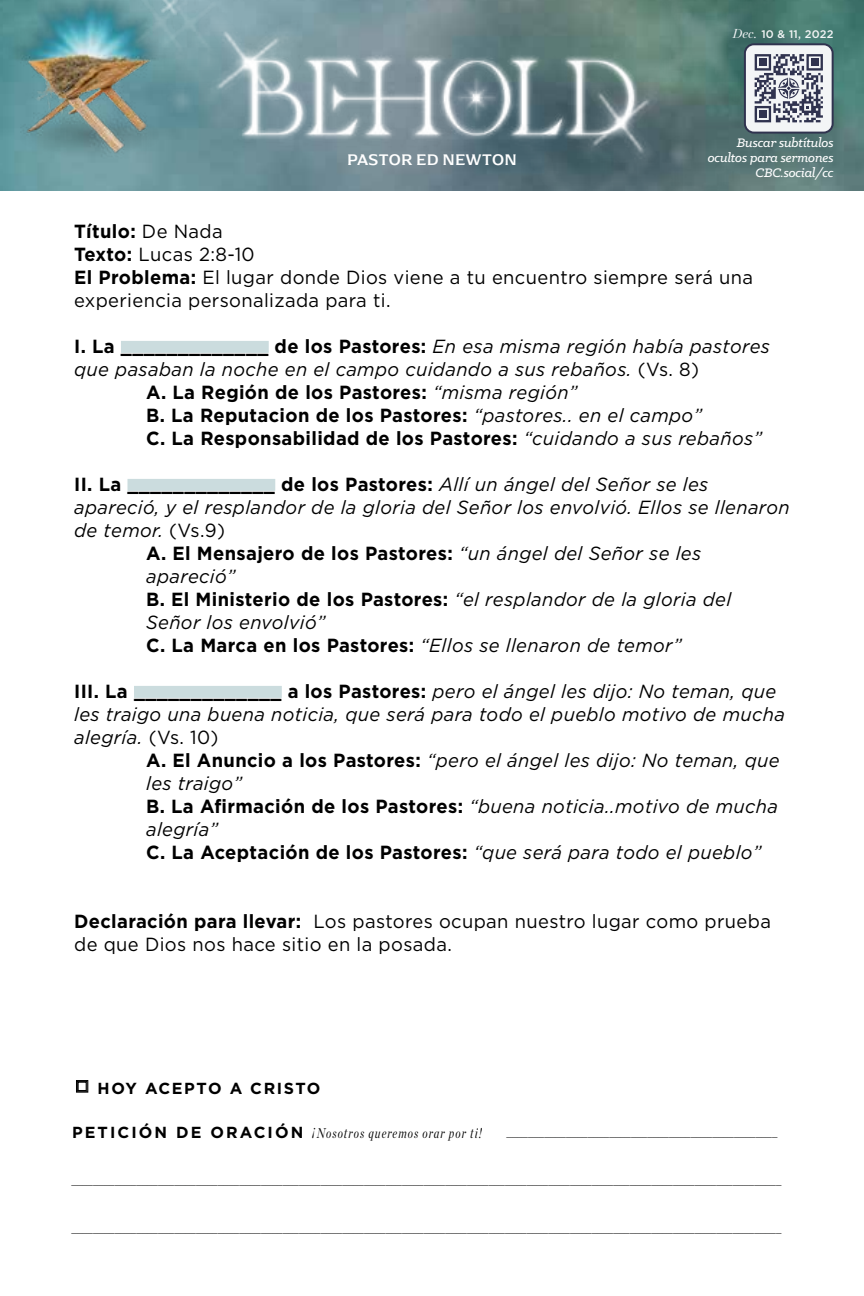
<style>
.page{position:relative;width:864px;height:1296px;background:#fff}
.page>*{position:absolute;margin:0;border:0;box-sizing:border-box;transform-origin:0 0}
.t1{font:italic 19px/23px "Gotham";letter-spacing:.02em;color:#000;scale:.96 1}
.t2{font:700 19px "Gotham";letter-spacing:.02em;color:#000;scale:.96 1}
.t3{font:19px/23px "Gotham";letter-spacing:.02em;color:#000;scale:.96 1}
.t4{font:italic 16px "Chronicle Display";color:#000101;scale:.77 1}
.t5{font:700 16px "Gotham HTF";letter-spacing:.1em;color:#000}
.t6{font:500 16px "Arpona";letter-spacing:.04em;color:#fff}
.t7{font:italic 500 14px/15px "Klinic Slab";letter-spacing:-.01em;color:#fff;text-align:right}
.t8{font:italic 14px "Chronicle Display";letter-spacing:.1em;color:#000101;scale:.77 1}
.t9{font:500 11px "Gotham";letter-spacing:.02em;color:#f3f5f6}
.s1{font-family:"Chronicle Display";font-weight:400;font-style:italic;font-size:13px}
.s2{font-weight:700}
.s3{font-weight:400;font-style:italic}
.s4{font-style:normal}
.s5{font-weight:700;font-style:normal}
.s6{font-family:"Gotham HTF";font-weight:700;font-style:normal;font-size:16px;color:#000}
</style>
<div class="page">
<svg style="left:76px;top:1080px;width:12px;height:12px"></svg>
<div style="left:77px;top:1081px;width:10px;height:10px;border:1px solid #000"></div>
<div style="left:78px;top:1082px;width:8px;height:9px;border:1px solid #000"></div>
<img style="left:214px;top:0;width:632px;height:191px">
<div style="left:745px;top:44px;width:88px;height:89px;background:#f3f5f6;border-radius:9px"></div>
<div style="left:744px;top:43px;width:90px;height:91px;border:2px solid #30334f;border-radius:9px"></div>
<svg style="left:755px;top:54px;width:68px;height:68px"></svg>
<div style="left:121px;top:341px;width:148px;height:12px;background:#cbdcde"></div>
<div style="left:127px;top:479px;width:148px;height:12px;background:#cbdcde"></div>
<div style="left:134px;top:686px;width:148px;height:12px;background:#cbdcde"></div>
<img style="left:0;top:0;width:214px;height:191px">
<p class="t6" style="left:347px;top:150px;width:171px">PASTOR ED NEWTON</p>
<p class="t9" style="left:732px;top:27px;width:103px"><span class="s1">Dec.</span> 10 &amp; 11, 2022</p>
<p class="t7" style="left:708px;top:135px;width:127px">Buscar subtítulos ocultos para sermones<br>CBC.social/cc</p>
<p class="t3" style="left:74px;top:219px;width:709px"><span class="s2">Título:</span> De Nada<br><span class="s2">Texto:</span> Lucas 2:8-10<br><span class="s2">El Problema:</span> El lugar donde Dios viene a tu encuentro siempre será una experiencia personalizada para ti.</p>
<p class="t2" style="left:74px;top:334px;width:726px">I. La _____________ de los Pastores: <span class="s3">En esa misma región había pastores</span></p>
<p class="t1" style="left:74px;top:357px;width:653px">que pasaban la noche en el campo cuidando a sus rebaños. <span class="s4">(Vs. 8)</span></p>
<p class="t2" style="left:146px;top:380px;width:451px">A. La Región de los Pastores: <span class="s3">“misma región”</span></p>
<p class="t2" style="left:146px;top:403px;width:581px">B. La Reputacion de los Pastores: <span class="s3">“pastores.. en el campo”</span></p>
<p class="t2" style="left:146px;top:426px;width:643px">C. La Responsabilidad de los Pastores: <span class="s3">“cuidando a sus rebaños”</span></p>
<p class="t2" style="left:74px;top:472px;width:662px">II. La _____________ de los Pastores: <span class="s3">Allí un ángel del Señor se les</span></p>
<p class="t1" style="left:74px;top:495px;width:747px">apareció, y el resplandor de la gloria del Señor los envolvió. Ellos se llenaron</p>
<p class="t1" style="left:74px;top:518px;width:159px">de temor. <span class="s4">(Vs.9)</span></p>
<p class="t2" style="left:146px;top:541px;width:580px">A. El Mensajero de los Pastores: <span class="s3">“un ángel del Señor se les</span></p>
<p class="t1" style="left:146px;top:564px;width:95px">apareció”</p>
<p class="t2" style="left:146px;top:587px;width:611px">B. El Ministerio de los Pastores: <span class="s3">“el resplandor de la gloria del</span></p>
<p class="t1" style="left:146px;top:610px;width:188px">Señor los envolvió”</p>
<p class="t1" style="left:146px;top:633px;width:560px"><span class="s5">C. La Marca en los Pastores:</span> “Ellos se llenaron de temor”</p>
<p class="t1" style="left:74px;top:679px;width:742px"><span class="s5">III. La _____________ a los Pastores:</span> pero el ángel les dijo: No teman, que les traigo una buena noticia, que será para todo el pueblo motivo de mucha alegría. <span class="s4">(Vs. 10)</span></p>
<p class="t1" style="left:146px;top:748px;width:661px"><span class="s5">A. El Anuncio a los Pastores:</span> “pero el ángel les dijo: No teman, que les traigo”<br><span class="s5">B. La Afirmación de los Pastores:</span> “buena noticia..motivo de mucha alegría”<br><span class="s5">C. La Aceptación de los Pastores:</span> “que será para todo el pueblo”</p>
<p class="t3" style="left:74px;top:909px;width:727px"><span class="s2">Declaración para llevar:</span> Los pastores ocupan nuestro lugar como prueba de que Dios nos hace sitio en la posada.</p>
<p class="t5" style="left:98px;top:1079px;width:224px">HOY ACEPTO A CRISTO</p>
<p class="t8" style="left:72px;top:1122px;width:534px"><span class="s6">PETICIÓN DE ORACIÓN</span> ¡ Nosotros queremos orar por ti!</p>
<p class="t4" style="left:507px;top:1120px;width:354px">__________________________________________________</p>
<p class="t4" style="left:72px;top:1168px;width:924px">___________________________________________________________________________________________________________________________________</p>
<p class="t4" style="left:72px;top:1216px;width:924px">___________________________________________________________________________________________________________________________________</p>
</div>
